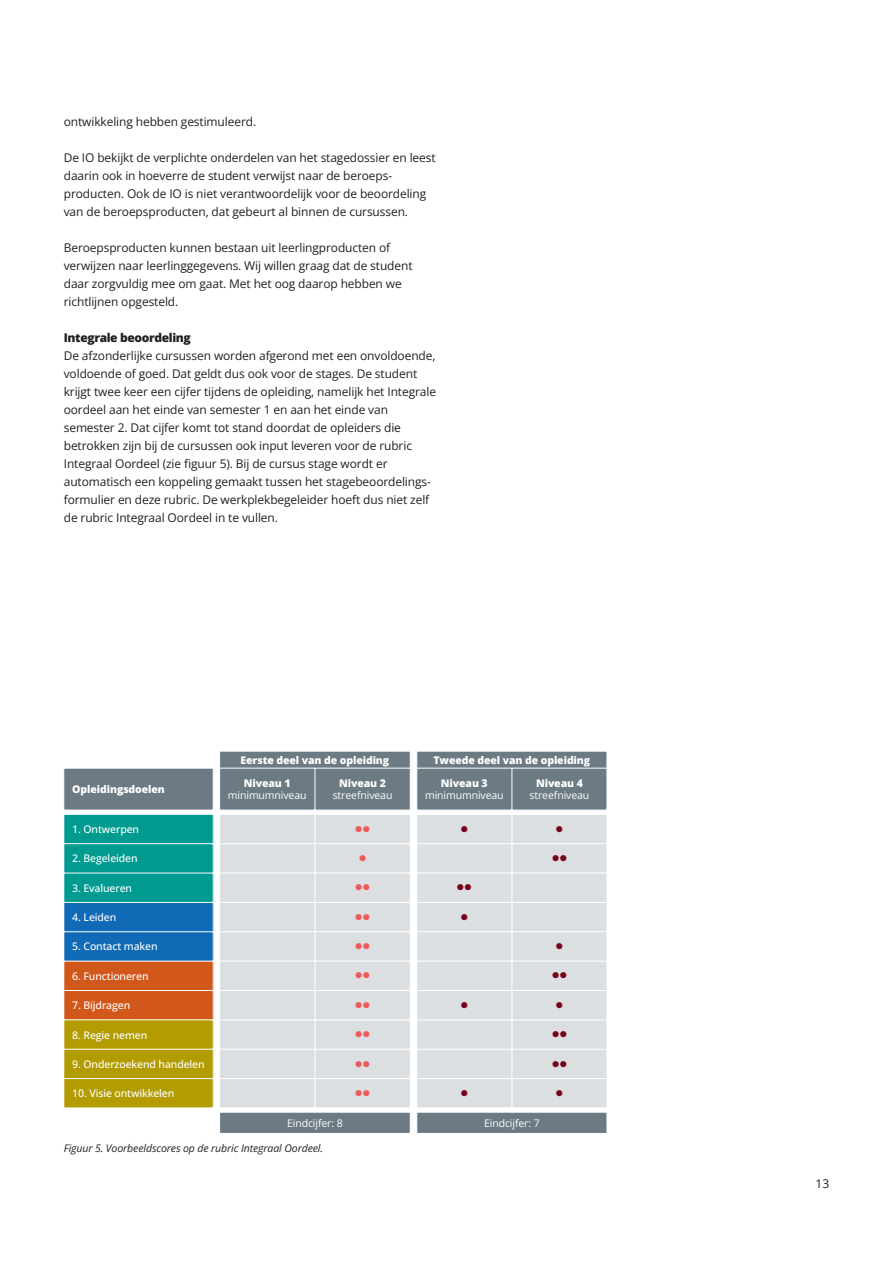
<style>
.page{position:relative;width:893px;height:1263px;background:#fff}
.page>*{position:absolute;margin:0;border:0;box-sizing:border-box;transform-origin:0 0}
.t1{font:12px/18px "Open Sans";letter-spacing:-.01em;color:#231f20}
.t2{font:800 12px "Open Sans";letter-spacing:-.03em;color:#231f20}
.t3{font:500 10.5px "Open Sans";letter-spacing:-.01em;color:#fff}
.t4{font:800 10.5px "Open Sans";letter-spacing:-.01em;color:#fff}
.t5{font:10.5px "Open Sans";letter-spacing:-.01em;color:#fff}
.t6{font:italic 10.5px "Open Sans";letter-spacing:-.01em;color:#231f20}
.t7{font:10.5px "Wingdings";color:#750219}
.t8{font:10.5px "Wingdings";color:#f0595b}
</style>
<div class="page">
<svg style="left:64px;top:752px;width:543px;height:381px;fill:#6b7a83"></svg>
<div style="left:64px;top:814px;width:149px;height:88px;background:#009b90"></div>
<div style="left:220px;top:814px;width:95px;height:294px;background:#dbdfe2"></div>
<div style="left:316px;top:815px;width:291px;height:292px;background:#dbdfe2"></div>
<div style="left:64px;top:902px;width:149px;height:59px;background:#116ab5"></div>
<div style="left:64px;top:961px;width:149px;height:59px;background:#d1581a"></div>
<div style="left:64px;top:1020px;width:149px;height:88px;background:#b39c02"></div>
<hr style="left:213px;top:751px;width:1px;height:382px;background:#fff">
<hr style="left:219px;top:751px;width:1px;height:382px;background:#fff">
<hr style="left:410px;top:751px;width:1px;height:382px;background:#fff">
<hr style="left:416px;top:751px;width:1px;height:382px;background:#fff">
<hr style="left:315px;top:768px;width:1px;height:344px;background:#fff">
<hr style="left:512px;top:768px;width:1px;height:344px;background:#fff">
<hr style="left:64px;top:768px;width:543px;height:1px;background:#fff">
<hr style="left:64px;top:810px;width:543px;height:1px;background:#fff">
<hr style="left:64px;top:814px;width:543px;height:1px;background:#fff">
<hr style="left:64px;top:843px;width:543px;height:1px;background:#fff">
<hr style="left:64px;top:873px;width:543px;height:1px;background:#fff">
<hr style="left:64px;top:902px;width:543px;height:1px;background:#fff">
<hr style="left:64px;top:931px;width:543px;height:1px;background:#fff">
<hr style="left:64px;top:961px;width:543px;height:1px;background:#fff">
<hr style="left:64px;top:990px;width:543px;height:1px;background:#fff">
<hr style="left:64px;top:1019px;width:543px;height:1px;background:#fff">
<hr style="left:64px;top:1049px;width:543px;height:1px;background:#fff">
<hr style="left:64px;top:1078px;width:543px;height:1px;background:#fff">
<hr style="left:64px;top:1107px;width:543px;height:1px;background:#fff">
<hr style="left:64px;top:1112px;width:543px;height:1px;background:#fff">
<svg style="left:356px;top:826px;width:13px;height:6px"></svg>
<svg style="left:553px;top:855px;width:13px;height:6px"></svg>
<svg style="left:356px;top:884px;width:13px;height:7px"></svg>
<svg style="left:457px;top:884px;width:14px;height:7px"></svg>
<svg style="left:356px;top:914px;width:13px;height:6px"></svg>
<svg style="left:356px;top:943px;width:13px;height:6px"></svg>
<svg style="left:356px;top:972px;width:13px;height:7px"></svg>
<svg style="left:553px;top:972px;width:13px;height:7px"></svg>
<svg style="left:356px;top:1002px;width:13px;height:6px"></svg>
<svg style="left:356px;top:1031px;width:13px;height:6px"></svg>
<svg style="left:553px;top:1031px;width:13px;height:6px"></svg>
<svg style="left:356px;top:1060px;width:13px;height:7px"></svg>
<svg style="left:553px;top:1060px;width:13px;height:7px"></svg>
<svg style="left:356px;top:1090px;width:13px;height:6px"></svg>
<p class="t1" style="left:64px;top:112px;width:194px">ontwikkeling hebben gestimuleerd.</p>
<p class="t1" style="left:64px;top:148px;width:373px">De IO bekijkt de verplichte onderdelen van het stagedossier en leest daarin ook in hoeverre de student verwijst naar de beroeps&shy;producten. Ook de IO is niet verantwoordelijk voor de beoordeling van de beroepsproducten, dat gebeurt al binnen de cursussen.</p>
<p class="t1" style="left:64px;top:238px;width:350px">Beroepsproducten kunnen bestaan uit leerlingproducten of verwijzen naar leerlinggegevens. Wij willen graag dat de student daar zorgvuldig mee om gaat. Met het oog daarop hebben we richtlijnen opgesteld.</p>
<p class="t2" style="left:64px;top:329px;width:129px">Integrale beoordeling</p>
<p class="t1" style="left:64px;top:346px;width:374px">De afzonderlijke cursussen worden afgerond met een onvoldoende, voldoende of goed. Dat geldt dus ook voor de stages. De student krijgt twee keer een cijfer tijdens de opleiding, namelijk het Integrale oordeel aan het einde van semester 1 en aan het einde van semester 2. Dat cijfer komt tot stand doordat de opleiders die betrokken zijn bij de cursussen ook input leveren voor de rubric Integraal Oordeel (zie figuur 5). Bij de cursus stage wordt er automatisch een koppeling gemaakt tussen het stagebeoordelings&shy;formulier en deze rubric. De werkplekbegeleider hoeft dus niet zelf de rubric Integraal Oordeel in te vullen.</p>
<p class="t4" style="left:72px;top:782px;width:94px">Opleidingsdoelen</p>
<p class="t4" style="left:241px;top:752px;width:150px">Eerste deel van de opleiding</p>
<p class="t4" style="left:433px;top:752px;width:158px">Tweede deel van de opleiding</p>
<p class="t4" style="left:244px;top:776px;width:48px">Niveau 1</p>
<p class="t5" style="left:228px;top:788px;width:80px">minimumniveau</p>
<p class="t4" style="left:339px;top:776px;width:48px">Niveau 2</p>
<p class="t5" style="left:333px;top:788px;width:61px">streefniveau</p>
<p class="t4" style="left:441px;top:776px;width:48px">Niveau 3</p>
<p class="t5" style="left:425px;top:788px;width:80px">minimumniveau</p>
<p class="t4" style="left:536px;top:776px;width:48px">Niveau 4</p>
<p class="t5" style="left:530px;top:788px;width:61px">streefniveau</p>
<p class="t3" style="left:72px;top:822px;width:68px">1. Ontwerpen</p>
<p class="t7" style="left:460px;top:824px;width:9px">●</p>
<p class="t7" style="left:555px;top:824px;width:9px">●</p>
<p class="t3" style="left:72px;top:851px;width:67px">2. Begeleiden</p>
<p class="t8" style="left:359px;top:854px;width:9px">●</p>
<p class="t3" style="left:72px;top:880px;width:61px">3. Evalueren</p>
<p class="t3" style="left:72px;top:910px;width:46px">4. Leiden</p>
<p class="t7" style="left:460px;top:913px;width:9px">●</p>
<p class="t3" style="left:72px;top:939px;width:87px">5. Contact maken</p>
<p class="t7" style="left:555px;top:942px;width:9px">●</p>
<p class="t3" style="left:72px;top:968px;width:78px">6. Functioneren</p>
<p class="t3" style="left:72px;top:998px;width:59px">7. Bijdragen</p>
<p class="t7" style="left:460px;top:1001px;width:9px">●</p>
<p class="t7" style="left:555px;top:1001px;width:9px">●</p>
<p class="t3" style="left:72px;top:1027px;width:76px">8. Regie nemen</p>
<p class="t3" style="left:72px;top:1057px;width:134px">9. Onderzoekend handelen</p>
<p class="t3" style="left:72px;top:1086px;width:104px">10. Visie ontwikkelen</p>
<p class="t7" style="left:460px;top:1089px;width:9px">●</p>
<p class="t7" style="left:555px;top:1089px;width:9px">●</p>
<p class="t5" style="left:287px;top:1115px;width:57px">Eindcijfer: 8</p>
<p class="t5" style="left:484px;top:1115px;width:57px">Eindcijfer: 7</p>
<p class="t6" style="left:64px;top:1141px;width:261px">Figuur 5. Voorbeeldscores op de rubric Integraal Oordeel.</p>
<p class="t1" style="left:816px;top:1174px;width:15px">13</p>
</div>
